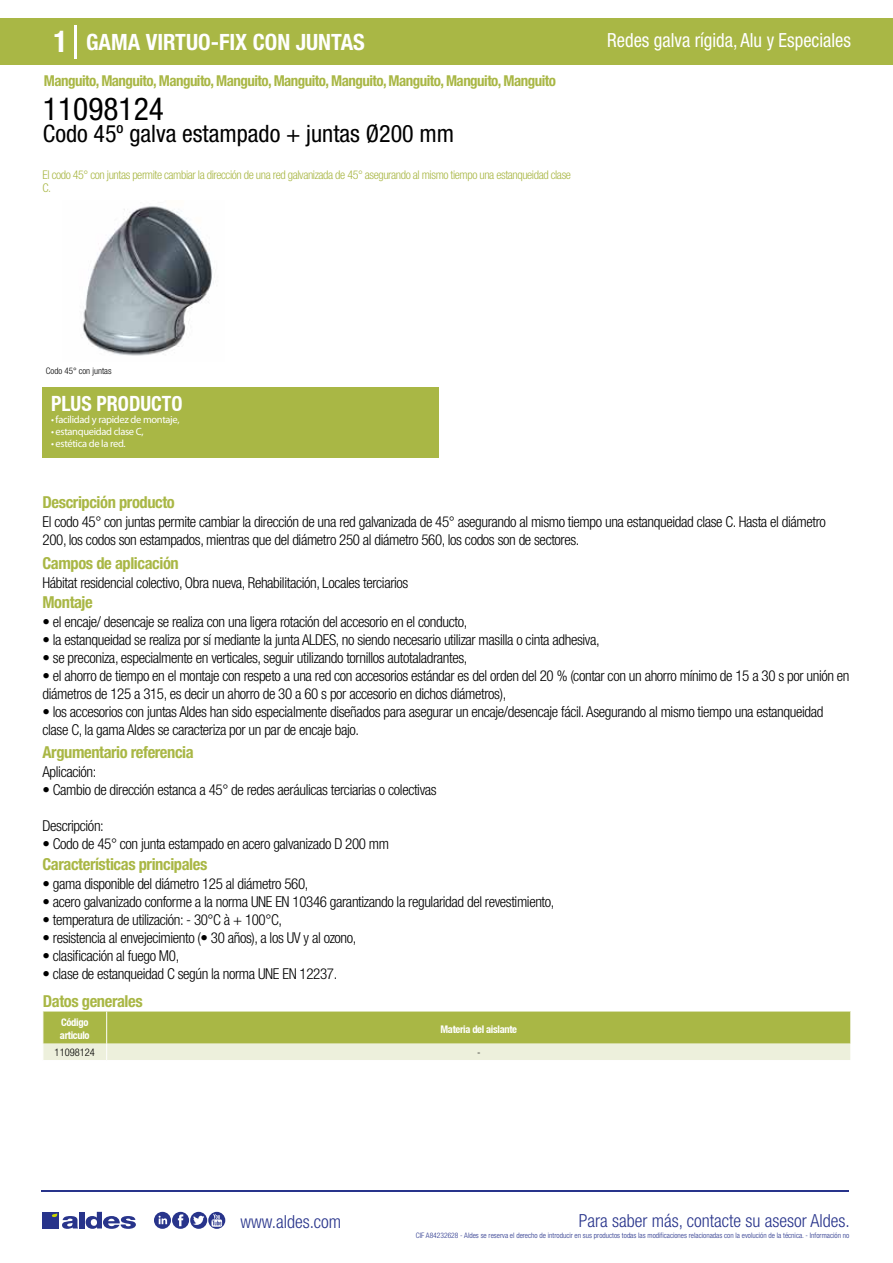
<style>
.page{position:relative;width:893px;height:1263px;background:#fff}
.page>*{position:absolute;margin:0;border:0;box-sizing:border-box;transform-origin:0 0}
.t1{font:condensed 31.5px "Helvetica Neue LT Std";color:#000}
.t2{font:condensed 24px "Helvetica Neue LT Std";color:#000}
.t3{font:700 condensed 22.5px "Helvetica Neue LT Std";color:#fff}
.t4{font:700 condensed 21px "Helvetica Neue";color:#fff;scale:.95 1}
.t5{font:condensed 19.5px "Helvetica Neue LT Std";color:#fff;scale:.95 1}
.t6{font:300 condensed 18px "Helvetica Neue";color:#28348b}
.t7{font:700 condensed 16.5px "Helvetica Neue LT Std";letter-spacing:-.025em;color:#a9b745}
.t8{font:300 condensed 15px/18px "Helvetica Neue LT Std";letter-spacing:-.025em;color:#000}
.t9{font:700 condensed 15px "Helvetica Neue LT Std";letter-spacing:-.035em;color:#a9b745}
.t10{font:300 condensed 12px/13.5px "Helvetica Neue LT Std";letter-spacing:-.035em;color:#a9b745}
.t11{font:10.5px "Myriad Pro";letter-spacing:-.03em;color:#fff}
.t12{font:700 condensed 10.5px/13.5px "Helvetica Neue";letter-spacing:-.03em;color:#fff}
.t13{font:300 condensed 10.5px "Helvetica Neue";color:#000}
.t14{font:300 condensed 9px "Helvetica Neue";color:#000}
.t15{font:300 condensed 7.5px "Helvetica Neue";color:#28348b}
.s1{font-size:30px}
</style>
<div class="page">
<div style="left:0;top:18px;width:893px;height:46px;background:#a9b745"></div>
<div style="left:43px;top:387px;width:396px;height:70px;background:#a9b745"></div>
<hr style="left:74px;top:25px;width:2px;height:33px;background:#fff">
<svg style="left:82px;top:206px;width:132px;height:150px"></svg>
<svg style="left:43px;top:1011px;width:808px;height:49px;background:#c1cb7a"></svg>
<hr style="left:41px;top:1190px;width:808px;height:1px;background:#28348b">
<svg style="left:154px;top:1212px;width:71px;height:17px"></svg>
<div style="left:42px;top:1212px;width:17px;height:16px;background:#28348b"></div>
<div style="left:79px;top:1212px;width:5px;height:16px;background:#28348b"></div>
<svg style="left:86px;top:1212px;width:50px;height:17px"></svg>
<svg style="left:52px;top:1213px;width:26px;height:16px"></svg>
<h3 class="t3" style="left:54px;top:28px;width:313px"><span class="s1">1</span> GAMA VIRTUO-FIX CON JUNTAS</h3>
<h3 class="t5" style="left:607px;top:29px;width:258px">Redes galva rígida, Alu y Especiales</h3>
<p class="t9" style="left:44px;top:71px;width:513px">Manguito, Manguito, Manguito, Manguito, Manguito, Manguito, Manguito, Manguito, Manguito</p>
<h1 class="t1" style="left:43px;top:91px;width:122px">11098124</h1>
<h2 class="t2" style="left:43px;top:120px;width:413px">Codo 45º galva estampado + juntas Ø200 mm</h2>
<p class="t10" style="left:43px;top:167px;width:530px">El codo 45° con juntas permite cambiar la dirección de una red galvanizada de 45° asegurando al mismo tiempo una estanqueidad clase<br>C.</p>
<p class="t14" style="left:46px;top:365px;width:67px">Codo 45° con juntas</p>
<h3 class="t4" style="left:51px;top:391px;width:140px">PLUS PRODUCTO</h3>
<p class="t11" style="left:51px;top:413px;width:130px">• facilidad y rapidez de montaje,</p>
<p class="t11" style="left:51px;top:425px;width:94px">• estanqueidad clase C,</p>
<p class="t11" style="left:51px;top:437px;width:76px">• estética de la red.</p>
<p class="t7" style="left:43px;top:492px;width:134px">Descripción producto</p>
<p class="t8" style="left:43px;top:513px;width:785px">El codo 45° con juntas permite cambiar la dirección de una red galvanizada de 45° asegurando al mismo tiempo una estanqueidad clase C. Hasta el diámetro<br>200, los codos son estampados, mientras que del diámetro 250 al diámetro 560, los codos son de sectores.</p>
<p class="t8" style="left:43px;top:573px;width:367px">Hábitat residencial colectivo, Obra nueva, Rehabilitación, Locales terciarios</p>
<p class="t8" style="left:43px;top:613px;width:426px">• el encaje/ desencaje se realiza con una ligera rotación del accesorio en el conducto,</p>
<p class="t8" style="left:43px;top:631px;width:559px">• la estanqueidad se realiza por sí mediante la junta ALDES, no siendo necesario utilizar masilla o cinta adhesiva,</p>
<p class="t8" style="left:43px;top:649px;width:426px">• se preconiza, especialmente en verticales, seguir utilizando tornillos autotaladrantes,</p>
<p class="t8" style="left:43px;top:667px;width:809px">• el ahorro de tiempo en el montaje con respeto a una red con accesorios estándar es del orden del 20 % (contar con un ahorro mínimo de 15 a 30 s por unión en diámetros de 125 a 315, es decir un ahorro de 30 a 60 s por accesorio en dichos diámetros),</p>
<p class="t8" style="left:43px;top:703px;width:782px">• los accesorios con juntas Aldes han sido especialmente diseñados para asegurar un encaje/desencaje fácil. Asegurando al mismo tiempo una estanqueidad clase C, la gama Aldes se caracteriza por un par de encaje bajo.</p>
<p class="t7" style="left:43px;top:553px;width:138px">Campos de aplicación</p>
<p class="t7" style="left:43px;top:592px;width:52px">Montaje</p>
<p class="t7" style="left:43px;top:742px;width:153px">Argumentario referencia</p>
<p class="t8" style="left:43px;top:763px;width:55px">Aplicación:</p>
<p class="t8" style="left:43px;top:781px;width:396px">• Cambio de dirección estanca a 45° de redes aeráulicas terciarias o colectivas</p>
<p class="t8" style="left:43px;top:817px;width:63px">Descripción:</p>
<p class="t8" style="left:43px;top:835px;width:348px">• Codo de 45° con junta estampado en acero galvanizado D 200 mm</p>
<p class="t7" style="left:43px;top:854px;width:166px">Características principales</p>
<p class="t8" style="left:43px;top:875px;width:267px">• gama disponible del diámetro 125 al diámetro 560,</p>
<p class="t8" style="left:43px;top:893px;width:513px">• acero galvanizado conforme a la norma UNE EN 10346 garantizando la regularidad del revestimiento,</p>
<p class="t8" style="left:43px;top:911px;width:241px">• temperatura de utilización: - 30°C à + 100°C,</p>
<p class="t8" style="left:43px;top:929px;width:315px">• resistencia al envejecimiento (• 30 años), a los UV y al ozono,</p>
<p class="t8" style="left:43px;top:947px;width:138px">• clasificación al fuego M0,</p>
<p class="t8" style="left:43px;top:965px;width:296px">• clase de estanqueidad C según la norma UNE EN 12237.</p>
<p class="t7" style="left:43px;top:991px;width:101px">Datos generales</p>
<p class="t12" style="left:60px;top:1015px;width:31px">Código articulo</p>
<p class="t12" style="left:440px;top:1022px;width:78px">Materia del aislante</p>
<p class="t13" style="left:55px;top:1046px;width:42px">11098124</p>
<p class="t13" style="left:477px;top:1046px;width:5px">-</p>
<p class="t6" style="left:240px;top:1211px;width:102px">www.aldes.com</p>
<p class="t6" style="left:579px;top:1211px;width:272px">Para saber más, contacte su asesor Aldes.</p>
<p class="t15" style="left:416px;top:1230px;width:435px">CIF A84232628 - Aldes se reserva el derecho de introducir en sus productos todas las modificaciones relacionadas con la evolución de la técnica. - Información no</p>
</div>
